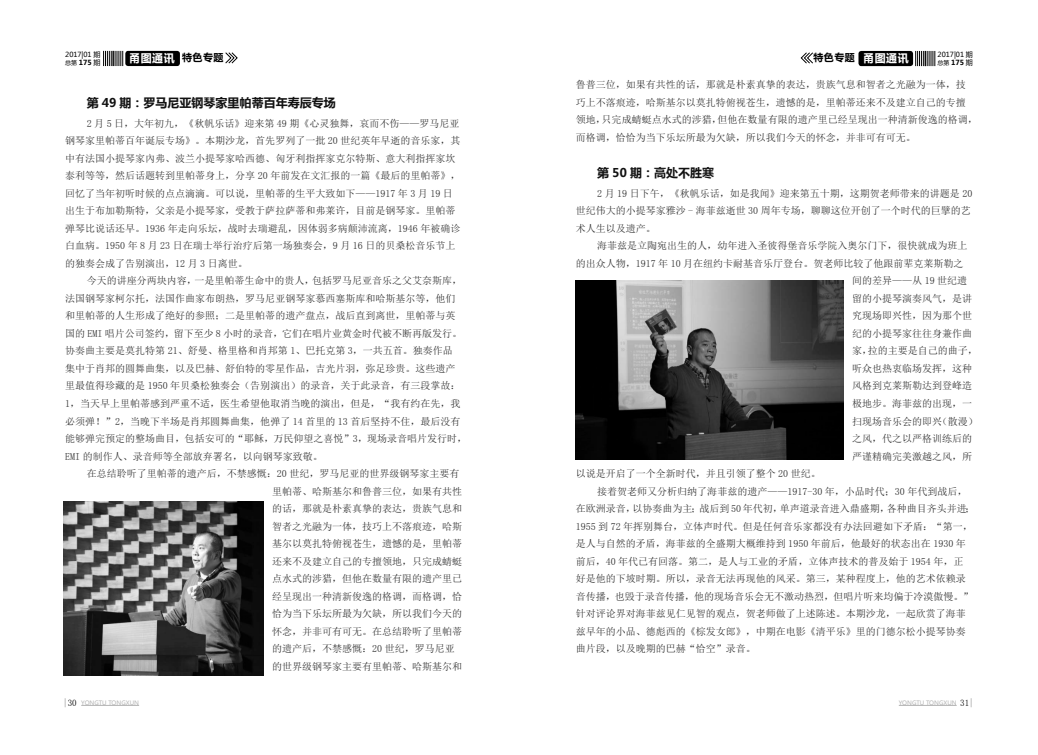
<style>
.page{position:relative;width:1038px;height:755px;background:#fff}
.page>*{position:absolute;margin:0;border:0;box-sizing:border-box;transform-origin:0 0}
.t1{font:700 12px "Microsoft Ya Hei";color:#111}
.t2{font:700 11px "Microsoft Ya Hei";color:#fff}
.t3{font:10px/17.5px "Sim Sun";color:#2a2a2a}
.t4{font:700 10px "Microsoft Ya Hei";color:#000}
.t5{font:7px/8.2px "Microsoft Ya Hei";color:#000}
.t6{font:700 7px "Microsoft Ya Hei";color:#000}
.t7{font:6px "Microsoft Ya Hei";color:#b4b4b4}
.s1{font-size:6px}
.s2{font-weight:700}
.s3{font-size:10px;color:#000}
.s4{font-size:11px;color:#fff}
.s5{font-weight:400;font-size:6px}
.s6{font-weight:400}
.s7{font-family:"Sim Sun";font-size:9px;color:#000}
</style>
<div class="page">
<hr style="left:81px;top:704px;width:58px;height:1px;background:#b4b4b4">
<hr style="left:898px;top:704px;width:58px;height:1px;background:#b4b4b4">
<svg style="left:915px;top:51px;width:20px;height:15px"></svg>
<div style="left:858px;top:51px;width:55px;height:15px;background:#000;border-radius:3px"></div>
<svg style="left:800px;top:52px;width:13px;height:12px"></svg>
<svg style="left:103px;top:51px;width:20px;height:15px"></svg>
<div style="left:125px;top:51px;width:55px;height:15px;background:#000;border-radius:3px"></div>
<svg style="left:225px;top:52px;width:13px;height:12px"></svg>
<img style="left:63px;top:501px;width:201px;height:174px">
<img style="left:575px;top:281px;width:268px;height:178px">
<p class="t5" style="left:65px;top:50px;width:37px">2017|01 期<span class="s1">总第</span> <span class="s2">175</span> 期</p>
<p class="t2" style="left:129px;top:50px;width:96px">甬图通讯 <span class="s3">特色专题</span></p>
<p class="t1" style="left:87px;top:94px;width:250px">第 49 期：罗马尼亚钢琴家里帕蒂百年寿辰专场</p>
<p class="t3" style="left:87px;top:114px;width:374px">2 月 5 日，大年初九，《秋帆乐话》迎来第 49 期《心灵独舞，哀而不伤——罗马尼亚</p>
<p class="t3" style="left:65px;top:132px;width:396px">钢琴家里帕蒂百年诞辰专场》。本期沙龙，首先罗列了一批 20 世纪英年早逝的音乐家，其</p>
<p class="t3" style="left:65px;top:149px;width:391px">中有法国小提琴家內弗、波兰小提琴家哈西德、匈牙利指挥家克尔特斯、意大利指挥家坎</p>
<p class="t3" style="left:65px;top:167px;width:396px">泰利等等，然后话题转到里帕蒂身上，分享 20 年前发在文汇报的一篇《最后的里帕蒂》，</p>
<p class="t3" style="left:65px;top:184px;width:389px">回忆了当年初听时候的点点滴滴。可以说，里帕蒂的生平大致如下——1917 年 3 月 19 日</p>
<p class="t3" style="left:65px;top:202px;width:391px">出生于布加勒斯特，父亲是小提琴家，受教于萨拉萨蒂和弗莱许，目前是钢琴家。里帕蒂</p>
<p class="t3" style="left:65px;top:219px;width:396px">弹琴比说话还早。1936 年走向乐坛，战时去瑞避乱，因体弱多病颠沛流离，1946 年被确诊</p>
<p class="t3" style="left:65px;top:237px;width:391px">白血病。1950 年 8 月 23 日在瑞士举行治疗后第一场独奏会，9 月 16 日的贝桑松音乐节上</p>
<p class="t3" style="left:65px;top:254px;width:184px">的独奏会成了告别演出，12 月 3 日离世。</p>
<p class="t3" style="left:87px;top:272px;width:377px">今天的讲座分两块内容，一是里帕蒂生命中的贵人，包括罗马尼亚音乐之父艾奈斯库，</p>
<p class="t3" style="left:65px;top:289px;width:391px">法国钢琴家柯尔托，法国作曲家布朗热，罗马尼亚钢琴家慕西塞斯库和哈斯基尔等，他们</p>
<p class="t3" style="left:65px;top:307px;width:391px">和里帕蒂的人生形成了绝好的参照；二是里帕蒂的遗产盘点，战后直到离世，里帕蒂与英</p>
<p class="t3" style="left:65px;top:324px;width:398px">国的 EMI 唱片公司签约，留下至少 8 小时的录音，它们在唱片业黄金时代被不断再版发行。</p>
<p class="t3" style="left:65px;top:342px;width:389px">协奏曲主要是莫扎特第 21、舒曼、格里格和肖邦第 1、巴托克第 3，一共五首。独奏作品</p>
<p class="t3" style="left:65px;top:359px;width:391px">集中于肖邦的圆舞曲集，以及巴赫、舒伯特的零星作品，吉光片羽，弥足珍贵。这些遗产</p>
<p class="t3" style="left:65px;top:377px;width:396px">里最值得珍藏的是 1950 年贝桑松独奏会（告别演出）的录音，关于此录音，有三段掌故：</p>
<p class="t3" style="left:65px;top:394px;width:396px">1，当天早上里帕蒂感到严重不适，医生希望他取消当晚的演出，但是，“我有约在先，我</p>
<p class="t3" style="left:65px;top:412px;width:396px">必须弹！”2，当晚下半场是肖邦圆舞曲集，他弹了 14 首里的 13 首后坚持不住，最后没有</p>
<p class="t3" style="left:65px;top:429px;width:403px">能够弹完预定的整场曲目，包括安可的“耶稣，万民仰望之喜悦”3，现场录音唱片发行时，</p>
<p class="t3" style="left:65px;top:447px;width:259px">EMI 的制作人、录音师等全部放弃署名，以向钢琴家致敬。</p>
<p class="t3" style="left:87px;top:464px;width:374px">在总结聆听了里帕蒂的遗产后，不禁感慨：20 世纪，罗马尼亚的世界级钢琴家主要有</p>
<p class="t3" style="left:272px;top:482px;width:191px">里帕蒂、哈斯基尔和鲁普三位，如果有共性</p>
<p class="t3" style="left:272px;top:499px;width:191px">的话，那就是朴素真挚的表达，贵族气息和</p>
<p class="t3" style="left:272px;top:517px;width:191px">智者之光融为一体，技巧上不落痕迹，哈斯</p>
<p class="t3" style="left:272px;top:534px;width:191px">基尔以莫扎特俯视苍生，遗憾的是，里帕蒂</p>
<p class="t3" style="left:272px;top:552px;width:191px">还来不及建立自己的专擅领地，只完成蜻蜓</p>
<p class="t3" style="left:272px;top:569px;width:191px">点水式的涉猎，但他在数量有限的遗产里已</p>
<p class="t3" style="left:272px;top:587px;width:191px">经呈现出一种清新俊逸的格调，而格调，恰</p>
<p class="t3" style="left:272px;top:604px;width:191px">恰为当下乐坛所最为欠缺，所以我们今天的</p>
<p class="t3" style="left:272px;top:622px;width:191px">怀念，并非可有可无。在总结聆听了里帕蒂</p>
<p class="t3" style="left:272px;top:639px;width:184px">的遗产后，不禁感慨：20 世纪，罗马尼亚</p>
<p class="t3" style="left:272px;top:657px;width:191px">的世界级钢琴家主要有里帕蒂、哈斯基尔和</p>
<p class="t5" style="left:937px;top:50px;width:37px">2017|01 期</p>
<p class="t4" style="left:813px;top:51px;width:97px">特色专题 <span class="s4">甬图通讯</span></p>
<p class="t6" style="left:937px;top:57px;width:37px"><span class="s5">总第</span> 175 <span class="s6">期</span></p>
<p class="t3" style="left:575px;top:76px;width:403px">鲁普三位，如果有共性的话，那就是朴素真挚的表达，贵族气息和智者之光融为一体，技巧上不落痕迹，哈斯基尔以莫扎特俯视苍生，遗憾的是，里帕蒂还来不及建立自己的专擅领地，只完成蜻蜓点水式的涉猎，但他在数量有限的遗产里已经呈现出一种清新俊逸的格调，而格调，恰恰为当下乐坛所最为欠缺，所以我们今天的怀念，并非可有可无。</p>
<p class="t1" style="left:597px;top:164px;width:118px">第 50 期：高处不胜寒</p>
<p class="t3" style="left:597px;top:184px;width:376px">2 月 19 日下午，《秋帆乐话，如是我闻》迎来第五十期，这期贺老师带来的讲题是 20</p>
<p class="t3" style="left:575px;top:202px;width:396px">世纪伟大的小提琴家雅沙 - 海菲兹逝世 30 周年专场，聊聊这位开创了一个时代的巨擘的艺</p>
<p class="t3" style="left:575px;top:219px;width:81px">术人生以及遗产。</p>
<p class="t3" style="left:597px;top:237px;width:371px">海菲兹是立陶宛出生的人，幼年进入圣彼得堡音乐学院入奥尔门下，很快就成为班上</p>
<p class="t3" style="left:575px;top:254px;width:389px">的出众人物，1917 年 10 月在纽约卡耐基音乐厅登台。贺老师比较了他跟前辈克莱斯勒之</p>
<p class="t3" style="left:852px;top:272px;width:116px">间的差异——从 19 世纪遗</p>
<p class="t3" style="left:852px;top:289px;width:121px">留的小提琴演奏风气，是讲</p>
<p class="t3" style="left:852px;top:307px;width:121px">究现场即兴性，因为那个世</p>
<p class="t3" style="left:852px;top:324px;width:121px">纪的小提琴家往往身兼作曲</p>
<p class="t3" style="left:852px;top:342px;width:127px">家，拉的主要是自己的曲子，</p>
<p class="t3" style="left:852px;top:359px;width:121px">听众也热衷临场发挥，这种</p>
<p class="t3" style="left:852px;top:377px;width:121px">风格到克莱斯勒达到登峰造</p>
<p class="t3" style="left:852px;top:394px;width:121px">极地步。海菲兹的出现，一</p>
<p class="t3" style="left:852px;top:412px;width:127px">扫现场音乐会的即兴（散漫）</p>
<p class="t3" style="left:852px;top:429px;width:121px">之风，代之以严格训练后的</p>
<p class="t3" style="left:852px;top:447px;width:121px">严谨精确完美激越之风，所</p>
<p class="t3" style="left:575px;top:464px;width:246px">以说是开启了一个全新时代，并且引领了整个 20 世纪。</p>
<p class="t3" style="left:597px;top:482px;width:371px">接着贺老师又分析归纳了海菲兹的遗产——1917-30 年，小品时代；30 年代到战后，</p>
<p class="t3" style="left:575px;top:499px;width:401px">在欧洲录音，以协奏曲为主；战后到 50 年代初，单声道录音进入鼎盛期，各种曲目齐头并进；</p>
<p class="t3" style="left:575px;top:517px;width:398px">1955 到 72 年挥别舞台，立体声时代。但是任何音乐家都没有办法回避如下矛盾：“第一，</p>
<p class="t3" style="left:575px;top:534px;width:391px">是人与自然的矛盾，海菲兹的全盛期大概维持到 1950 年前后，他最好的状态出在 1930 年</p>
<p class="t3" style="left:575px;top:552px;width:389px">前后，40 年代已有回落。第二，是人与工业的矛盾，立体声技术的普及始于 1954 年，正</p>
<p class="t3" style="left:575px;top:569px;width:391px">好是他的下坡时期。所以，录音无法再现他的风采。第三，某种程度上，他的艺术依赖录</p>
<p class="t3" style="left:575px;top:587px;width:398px">音传播，也毁于录音传播，他的现场音乐会无不激动热烈，但唱片听来均偏于冷漠傲慢。”</p>
<p class="t3" style="left:575px;top:604px;width:391px">针对评论界对海菲兹见仁见智的观点，贺老师做了上述陈述。本期沙龙，一起欣赏了海菲</p>
<p class="t3" style="left:575px;top:622px;width:391px">兹早年的小品、德彪西的《棕发女郎》，中期在电影《清平乐》里的门德尔松小提琴协奏</p>
<p class="t3" style="left:575px;top:639px;width:181px">曲片段，以及晚期的巴赫“恰空”录音。</p>
<p class="t7" style="left:63px;top:698px;width:77px"><span class="s7">|30</span> YONGTU TONGXUN</p>
<p class="t7" style="left:898px;top:698px;width:76px">YONGTU TONGXUN <span class="s7">31|</span></p>
</div>
